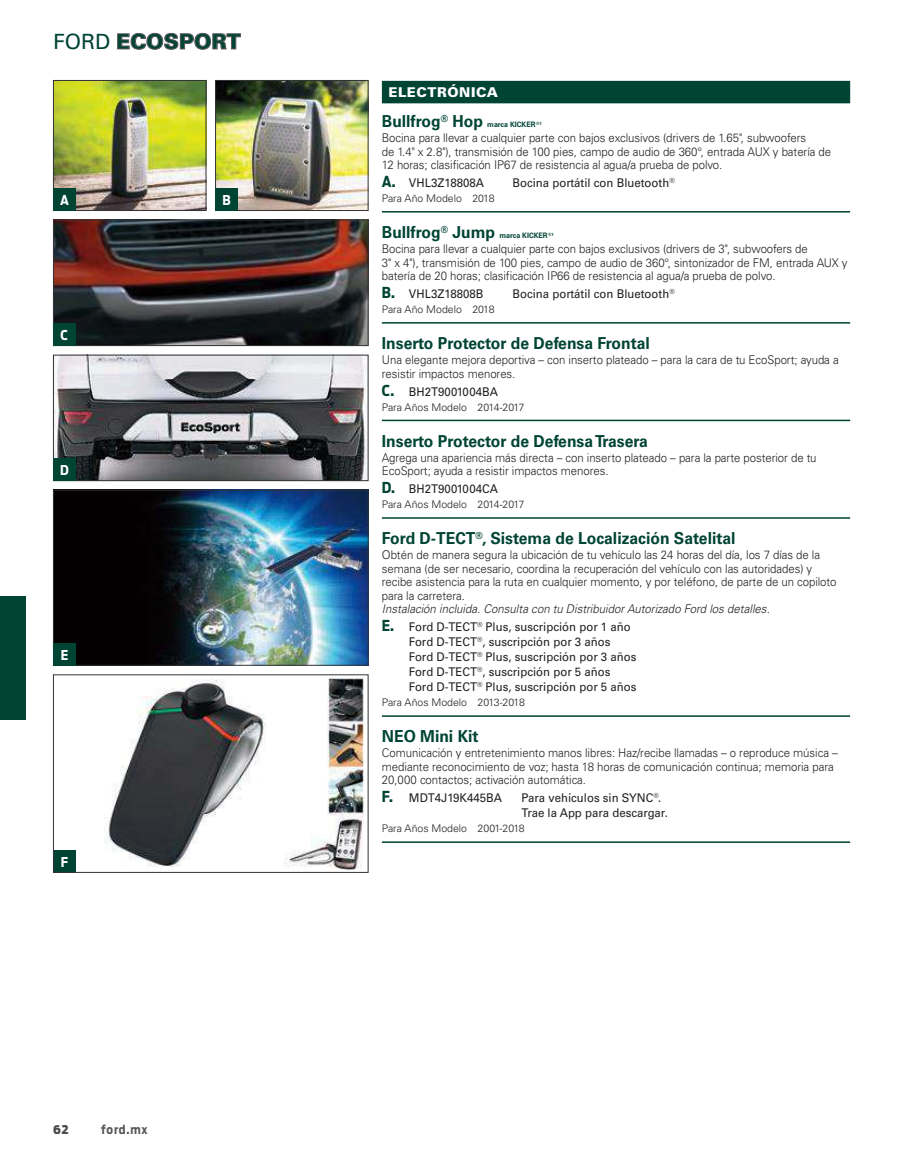
<style>
.page{position:relative;width:917px;height:1160px;background:#fff}
.page>*{position:absolute;margin:0;border:0;box-sizing:border-box;transform-origin:0 0}
.t1{font:900 21px "Univers";color:#004434}
.t2{font:700 16.5px "Univers";color:#004434;scale:.95 1}
.t3{font:900 13.5px "Univers";letter-spacing:.04em;color:#fff}
.t4{font:700 13.5px "Ford Antenna Cond";color:#fff}
.t5{font:300 12px/13.5px "Univers";letter-spacing:-.005em;color:#241f1f;scale:.95 1}
.t6{font:12px/15px "Univers";color:#241f1f;scale:.95 1}
.t7{font:italic 300 12px/18px "Univers";color:#241f1f;scale:.95 1}
.t8{font:700 12px "Ford Antenna Cond";letter-spacing:.07em;color:#5a5758}
.t9{font:900 12px "Ford Antenna Cond";color:#4e4b4c}
.t10{font:300 10.5px "Univers";color:#241f1f}
.s1{font-weight:400}
.s2{font-size:7.5px}
.s3{font-family:"Ford Antenna Cond";font-weight:700;font-size:15px;color:#004434}
.s4{font-family:"Ford Antenna Cond";font-weight:700;font-style:normal;font-size:15px;color:#004434}
.s5{font-weight:400;font-style:normal}
</style>
<div class="page">
<div style="left:0;top:595px;width:26px;height:124px;background:#004434"></div>
<img style="left:55px;top:82px;width:149px;height:127px">
<div style="left:53px;top:80px;width:153px;height:131px;border:1px solid #323336"></div>
<div style="left:53px;top:188px;width:23px;height:23px;background:#004434"></div>
<img style="left:55px;top:492px;width:311px;height:171px">
<div style="left:53px;top:490px;width:315px;height:175px;border:1px solid #323336"></div>
<div style="left:53px;top:643px;width:23px;height:22px;background:#004434"></div>
<img style="left:217px;top:82px;width:149px;height:127px">
<div style="left:215px;top:80px;width:153px;height:131px;border:1px solid #323336"></div>
<div style="left:215px;top:188px;width:23px;height:23px;background:#004434"></div>
<div style="left:382px;top:81px;width:468px;height:22px;background:#004434"></div>
<hr style="left:382px;top:211px;width:468px;height:1px;background:#004434">
<hr style="left:382px;top:322px;width:468px;height:1px;background:#004434">
<hr style="left:382px;top:419px;width:468px;height:2px;background:#004434">
<hr style="left:382px;top:517px;width:468px;height:1px;background:#004434">
<hr style="left:382px;top:715px;width:468px;height:1px;background:#004434">
<hr style="left:382px;top:841px;width:468px;height:1px;background:#004434">
<svg style="left:117px;top:33px;width:124px;height:17px"></svg>
<img style="left:55px;top:222px;width:311px;height:122px">
<div style="left:53px;top:220px;width:315px;height:126px;border:1px solid #323336"></div>
<div style="left:53px;top:323px;width:23px;height:23px;background:#004434"></div>
<img style="left:55px;top:357px;width:311px;height:122px">
<div style="left:53px;top:355px;width:315px;height:126px;border:1px solid #323336"></div>
<div style="left:53px;top:458px;width:23px;height:23px;background:#004434"></div>
<div style="left:53px;top:850px;width:23px;height:22px;background:#004434"></div>
<img style="left:285px;top:677px;width:79px;height:192px">
<img style="left:104px;top:679px;width:162px;height:187px">
<h1 class="t1" style="left:53px;top:28px;width:189px"><span class="s1">FORD</span> ECOSPORT</h1>
<p class="t4" style="left:60px;top:188px;width:10px">A</p>
<p class="t4" style="left:61px;top:323px;width:9px">C</p>
<p class="t4" style="left:60px;top:458px;width:10px">D</p>
<p class="t4" style="left:61px;top:642px;width:9px">E</p>
<p class="t4" style="left:61px;top:849px;width:9px">F</p>
<p class="t4" style="left:222px;top:188px;width:10px">B</p>
<p class="t9" style="left:53px;top:1118px;width:17px">62</p>
<p class="t8" style="left:101px;top:1118px;width:48px">ford.mx</p>
<p class="t3" style="left:388px;top:84px;width:111px">ELECTRÓNICA</p>
<h2 class="t2" style="left:382px;top:111px;width:170px">Bullfrog<sup>®</sup> Hop <span class="s2">marca KICKER</span> <sup>®1</sup></h2>
<p class="t5" style="left:382px;top:131px;width:474px">Bocina para llevar a cualquier parte con bajos exclusivos (drivers de 1.65", subwoofers<br>de 1.4" x 2.8"), transmisión de 100 pies, campo de audio de 360°, entrada AUX y batería de<br>12 horas; clasificación IP67 de resistencia al agua/a prueba de polvo.</p>
<p class="t6" style="left:382px;top:175px;width:109px"><span class="s3">A.</span> VHL3Z18808A</p>
<p class="t6" style="left:512px;top:175px;width:172px">Bocina portátil con Bluetooth<sup>®</sup></p>
<p class="t10" style="left:382px;top:192px;width:114px">Para Año Modelo 2018</p>
<h2 class="t2" style="left:382px;top:222px;width:182px">Bullfrog<sup>®</sup> Jump <span class="s2">marca KICKER</span><sup>®1</sup></h2>
<p class="t5" style="left:382px;top:242px;width:491px">Bocina para llevar a cualquier parte con bajos exclusivos (drivers de 3", subwoofers de<br>3" x 4"), transmisión de 100 pies, campo de audio de 360°, sintonizador de FM, entrada AUX y batería de 20 horas; clasificación IP66 de resistencia al agua/a prueba de polvo.</p>
<p class="t6" style="left:382px;top:286px;width:108px"><span class="s3">B.</span> VHL3Z18808B</p>
<p class="t6" style="left:512px;top:286px;width:172px">Bocina portátil con Bluetooth<sup>®</sup></p>
<p class="t10" style="left:382px;top:303px;width:114px">Para Año Modelo 2018</p>
<h2 class="t2" style="left:382px;top:333px;width:284px">Inserto Protector de Defensa Frontal</h2>
<p class="t5" style="left:382px;top:353px;width:482px">Una elegante mejora deportiva – con inserto plateado – para la cara de tu EcoSport; ayuda a resistir impactos menores.</p>
<p class="t6" style="left:382px;top:384px;width:124px"><span class="s3">C.</span> BH2T9001004BA</p>
<p class="t10" style="left:382px;top:400px;width:144px">Para Años Modelo 2014-2017</p>
<h2 class="t2" style="left:382px;top:431px;width:281px">Inserto Protector de Defensa Trasera</h2>
<p class="t5" style="left:382px;top:450px;width:459px">Agrega una apariencia más directa – con inserto plateado – para la parte posterior de tu<br>EcoSport; ayuda a resistir impactos menores.</p>
<p class="t6" style="left:382px;top:481px;width:124px"><span class="s3">D.</span> BH2T9001004CA</p>
<p class="t10" style="left:382px;top:498px;width:144px">Para Años Modelo 2014-2017</p>
<h2 class="t2" style="left:382px;top:528px;width:374px">Ford D-TECT<sup>®</sup>, Sistema de Localización Satelital</h2>
<p class="t5" style="left:382px;top:548px;width:480px">Obtén de manera segura la ubicación de tu vehículo las 24 horas del día, los 7 días de la semana (de ser necesario, coordina la recuperación del vehículo con las autoridades) y recibe asistencia para la ruta en cualquier momento, y por teléfono, de parte de un copiloto para la carretera.</p>
<p class="t7" style="left:382px;top:600px;width:410px">Instalación incluida. Consulta con tu Distribuidor Autorizado Ford los detalles.<br><span class="s4">E.</span> <span class="s5">Ford D-TECT</span><sup>®</sup> <span class="s5">Plus, suscripción por 1 año</span></p>
<p class="t6" style="left:409px;top:634px;width:241px">Ford D-TECT<sup>®</sup>, suscripción por 3 años Ford D-TECT<sup>®</sup> Plus, suscripción por 3 años Ford D-TECT<sup>®</sup>, suscripción por 5 años Ford D-TECT<sup>®</sup> Plus, suscripción por 5 años</p>
<p class="t10" style="left:382px;top:696px;width:144px">Para Años Modelo 2013-2018</p>
<h2 class="t2" style="left:382px;top:726px;width:103px">NEO Mini Kit</h2>
<p class="t5" style="left:382px;top:746px;width:481px">Comunicación y entretenimiento manos libres: Haz/recibe llamadas – o reproduce música – mediante reconocimiento de voz; hasta 18 horas de comunicación continua; memoria para<br>20,000 contactos; activación automática.</p>
<p class="t6" style="left:382px;top:790px;width:128px"><span class="s3">F.</span> MDT4J19K445BA</p>
<p class="t6" style="left:521px;top:790px;width:156px">Para vehículos sin SYNC<sup>®</sup>.<br>Trae la App para descargar.</p>
<p class="t10" style="left:382px;top:822px;width:144px">Para Años Modelo 2001-2018</p>
</div>
